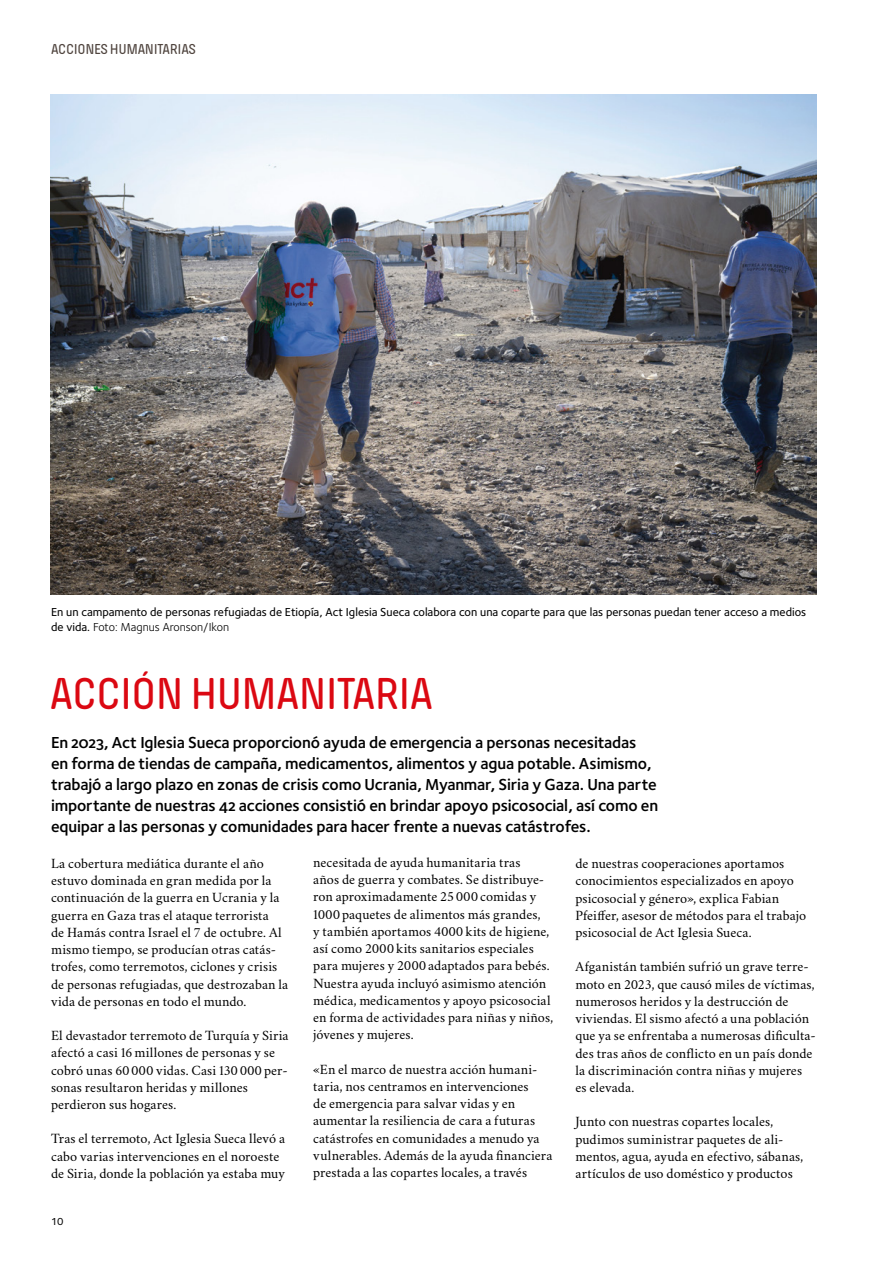
<style>
.page{position:relative;width:893px;height:1263px;background:#fff}
.page>*{position:absolute;margin:0;border:0;box-sizing:border-box;transform-origin:0 0}
.t1{font:500 46.5px "Pilcrow Soft";letter-spacing:-.025em;color:#db0812}
.Ingress{font:600 16.5px/21px "Foundry Sterling OT3";letter-spacing:-.01em;color:#000}
.SIDHUVUD{font:500 15px "Pilcrow Soft";letter-spacing:-.02em;color:#4f443e}
.Brödtext_ny{font:14.25px/17.2px "Crimson Svk 2.0";letter-spacing:.005em;color:#000}
.Bildtext{font:500 12px/15px "Foundry Sterling OT3";color:#000}
.t2{font:500 10.5px "Foundry Sterling OT3";color:#000}
.s1{font-weight:400}
</style>
<div class="page">
<img style="left:51px;top:94px;width:765px;height:500px">
<p class="SIDHUVUD" style="left:51px;top:41px;width:147px">ACCIONES HUMANITARIAS</p>
<p class="Bildtext" style="left:51px;top:604px;width:757px">En un campamento de personas refugiadas de Etiopía, Act Iglesia Sueca colabora con una coparte para que las personas puedan tener acceso a medios de vida. <span class="s1">Foto: Magnus Aronson/Ikon</span></p>
<p class="t1" style="left:50px;top:670px;width:385px">ACCIÓN HUMANITARIA</p>
<p class="Ingress" style="left:51px;top:730px;width:609px">En 2023, Act Iglesia Sueca proporcionó ayuda de emergencia a personas necesitadas<br>en forma de tiendas de campaña, medicamentos, alimentos y agua potable. Asimismo, trabajó a largo plazo en zonas de crisis como Ucrania, Myanmar, Siria y Gaza. Una parte importante de nuestras 42 acciones consistió en brindar apoyo psicosocial, así como en equipar a las personas y comunidades para hacer frente a nuevas catástrofes.</p>
<p class="Brödtext_ny" style="left:51px;top:854px;width:239px">La cobertura mediática durante el año estuvo dominada en gran medida por la continuación de la guerra en Ucrania y la guerra en Gaza tras el ataque terrorista<br>de Hamás contra Israel el 7 de octubre. Al mismo tiempo, se producían otras catás&shy;trofes, como terremotos, ciclones y crisis de personas refugiadas, que destrozaban la vida de personas en todo el mundo.</p>
<p class="Brödtext_ny" style="left:51px;top:1026px;width:239px">El devastador terremoto de Turquía y Siria afectó a casi 16 millones de personas y se cobró unas 60 000 vidas. Casi 130 000 per&shy;sonas resultaron heridas y millones perdieron sus hogares.</p>
<p class="Brödtext_ny" style="left:51px;top:1129px;width:235px">Tras el terremoto, Act Iglesia Sueca llevó a cabo varias intervenciones en el noroeste de Siria, donde la población ya estaba muy</p>
<p class="Brödtext_ny" style="left:313px;top:853px;width:241px">necesitada de ayuda humanitaria tras<br>años de guerra y combates. Se distribuye&shy;ron aproximadamente 25 000 comidas y 1000 paquetes de alimentos más grandes,<br>y también aportamos 4000 kits de higiene, así como 2000 kits sanitarios especiales para mujeres y 2000 adaptados para bebés.<br>Nuestra ayuda incluyó asimismo atención médica, medicamentos y apoyo psicosocial en forma de actividades para niñas y niños, jóvenes y mujeres.</p>
<p class="Brödtext_ny" style="left:313px;top:1059px;width:241px">«En el marco de nuestra acción humani&shy;taria, nos centramos en intervenciones<br>de emergencia para salvar vidas y en aumentar la resiliencia de cara a futuras catástrofes en comunidades a menudo ya vulnerables. Además de la ayuda financiera prestada a las copartes locales, a través</p>
<p class="Brödtext_ny" style="left:575px;top:854px;width:232px">de nuestras cooperaciones aportamos conocimientos especializados en apoyo psicosocial y género», explica Fabian Pfeiffer, asesor de métodos para el trabajo psicosocial de Act Iglesia Sueca.</p>
<p class="Brödtext_ny" style="left:575px;top:957px;width:242px">Afganistán también sufrió un grave terre&shy;moto en 2023, que causó miles de víctimas, numerosos heridos y la destrucción de viviendas. El sismo afectó a una población que ya se enfrentaba a numerosas dificulta&shy;des tras años de conflicto en un país donde la discriminación contra niñas y mujeres es elevada.</p>
<p class="Brödtext_ny" style="left:575px;top:1112px;width:229px">Junto con nuestras copartes locales, pudimos suministrar paquetes de ali&shy;mentos, agua, ayuda en efectivo, sábanas, artículos de uso doméstico y productos</p>
<p class="t2" style="left:51px;top:1214px;width:14px">10</p>
</div>
